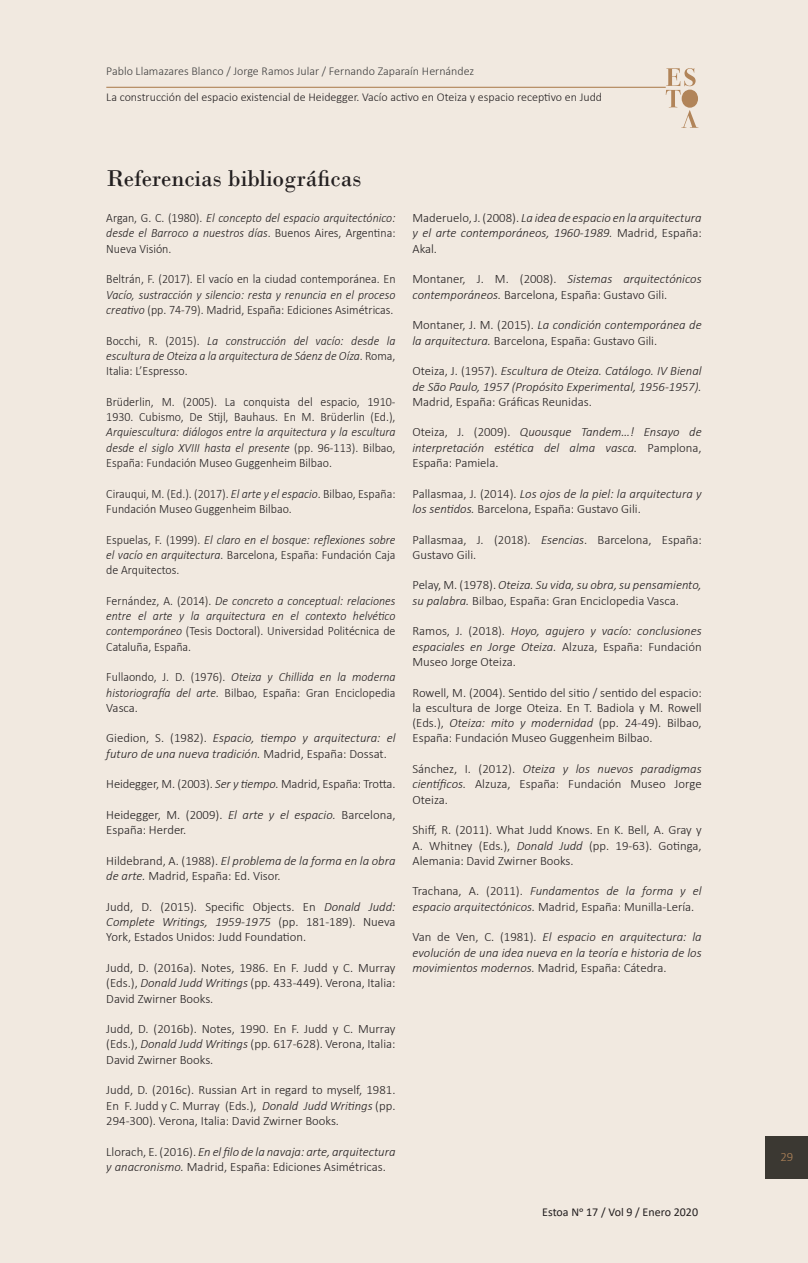
<style>
.page{position:relative;width:808px;height:1263px;background:#f1e9e0}
.page>*{position:absolute;margin:0;border:0;box-sizing:border-box;transform-origin:0 0}
.subtitulo{font:24px "Bodoni";color:#231f20}
.parrafo{font:300 12.75px/15.3px "Calibri";color:#231f20}
.parrafo-2{font:300 12.75px/15.3px "Calibri";color:#231f20;text-align:justify;scale:.94 1}
.parrafo-3{font:italic 300 12.75px/15.3px "Calibri";color:#231f20;text-align:justify}
.parrafo-4{font:italic 300 12.75px/15.3px "Calibri";color:#231f20;text-align:justify;scale:.94 1}
.t1{font:300 12.75px "Calibri";color:#bb9165}
.t2{font:300 12px "Calibri";color:#231f20}
.parrafo-5{font:300 12px "Calibri";color:#3e3e3e}
.t3{font:12px "Calibri";color:#231f20}
.s1{font-style:normal}
.s2{font-style:italic}
</style>
<div class="page">
<p class="parrafo-5" style="left:106px;top:63px;width:369px">Pablo Llamazares Blanco / Jorge Ramos Jular / Fernando Zaparaín Hernández</p>
<p class="t2" style="left:106px;top:90px;width:497px">La construcción del espacio existencial de Heidegger. Vacío activo en Oteiza y espacio receptivo en Judd</p>
<p class="subtitulo" style="left:106px;top:164px;width:257px">Referencias bibliográficas</p>
<p class="parrafo-4" style="left:106px;top:210px;width:309px"><span class="s1">Argan, G. C. (1980).</span> El concepto del espacio arquitectónico: desde el Barroco a nuestros días<span class="s1">. Buenos Aires, Argentina:<br>Nueva Visión.</span></p>
<p class="parrafo-2" style="left:106px;top:271px;width:309px">Beltrán, F. (2017). El vacío en la ciudad contemporánea. En <span class="s2">Vacío, sustracción y silencio: resta y renuncia en el proceso creativo</span> (pp. 74-79). Madrid, España: Ediciones Asimétricas.</p>
<p class="parrafo-4" style="left:106px;top:333px;width:309px"><span class="s1">Bocchi, R. (2015).</span> La construcción del vacío: desde la escultura de Oteiza a la arquitectura de Sáenz de Oíza<span class="s1">. Roma, Italia: L’Espresso.</span></p>
<p class="parrafo-2" style="left:106px;top:394px;width:309px">Brüderlin, M. (2005). La conquista del espacio, 1910- 1930. Cubismo, De Stijl, Bauhaus. En M. Brüderlin (Ed.), <span class="s2">Arquiescultura: diálogos entre la arquitectura y la escultura desde el siglo XVIII hasta el presente</span> (pp. 96-113). Bilbao, España: Fundación Museo Guggenheim Bilbao.</p>
<p class="parrafo-2" style="left:106px;top:486px;width:309px">Cirauqui, M. (Ed.). (2017). <span class="s2">El arte y el espacio</span>. Bilbao, España:<br>Fundación Museo Guggenheim Bilbao.</p>
<p class="parrafo-2" style="left:106px;top:531px;width:309px">Espuelas, F. (1999). <span class="s2">El claro en el bosque: reflexiones sobre el vacío en arquitectura.</span> Barcelona, España: Fundación Caja de Arquitectos.</p>
<p class="parrafo-4" style="left:106px;top:593px;width:309px"><span class="s1">Fernández, A. (2014).</span> De concreto a conceptual: relaciones entre el arte y la arquitectura en el contexto helvético contemporáneo <span class="s1">(Tesis Doctoral). Universidad Politécnica de Cataluña, España.</span></p>
<p class="parrafo-2" style="left:106px;top:669px;width:309px">Fullaondo, J. D. (1976). <span class="s2">Oteiza y Chillida en la moderna historiografía del arte</span>. Bilbao, España: Gran Enciclopedia Vasca.</p>
<p class="parrafo-3" style="left:106px;top:730px;width:291px"><span class="s1">Giedion, S. (1982).</span> Espacio, tiempo y arquitectura: el futuro de una nueva tradición. <span class="s1">Madrid, España: Dossat.</span></p>
<p class="parrafo" style="left:106px;top:776px;width:291px">Heidegger, M. (2003). <span class="s2">Ser y tiempo.</span> Madrid, España: Trotta.</p>
<p class="parrafo" style="left:106px;top:807px;width:291px">Heidegger, M. (2009). <span class="s2">El arte y el espacio.</span> Barcelona,<br>España: Herder.</p>
<p class="parrafo" style="left:106px;top:853px;width:291px">Hildebrand, A. (1988). <span class="s2">El problema de la forma en la obra de arte.</span> Madrid, España: Ed. Visor.</p>
<p class="parrafo" style="left:106px;top:899px;width:291px;text-align:justify">Judd, D. (2015). Specific Objects. En <span class="s2">Donald Judd:<br>Complete Writings, 1959-1975</span> (pp. 181-189). Nueva York, Estados Unidos: Judd Foundation.</p>
<p class="parrafo" style="left:106px;top:960px;width:291px;text-align:justify">Judd, D. (2016a). Notes, 1986. En F. Judd y C. Murray (Eds.), <span class="s2">Donald Judd Writings</span> (pp. 433-449). Verona, Italia:<br>David Zwirner Books.</p>
<p class="parrafo" style="left:106px;top:1021px;width:291px;text-align:justify">Judd, D. (2016b). Notes, 1990. En F. Judd y C. Murray (Eds.), <span class="s2">Donald Judd Writings</span> (pp. 617-628). Verona, Italia:<br>David Zwirner Books.</p>
<p class="parrafo" style="left:106px;top:1082px;width:291px;text-align:justify">Judd, D. (2016c). Russian Art in regard to myself, 1981.<br>En F. Judd y C. Murray (Eds.), <span class="s2">Donald Judd Writings</span> (pp.<br>294-300). Verona, Italia: David Zwirner Books.</p>
<p class="parrafo" style="left:106px;top:1143px;width:291px">Llorach, E. (2016). <span class="s2">En el filo de la navaja: arte, arquitectura y anacronismo.</span> Madrid, España: Ediciones Asimétricas.</p>
<p class="parrafo-3" style="left:412px;top:210px;width:291px"><span class="s1">Maderuelo, J. (2008).</span> La idea de espacio en la arquitectura y el arte contemporáneos, 1960-1989. <span class="s1">Madrid, España:<br>Akal.</span></p>
<p class="parrafo" style="left:412px;top:271px;width:291px">Montaner, J. M. (2008). <span class="s2">Sistemas arquitectónicos contemporáneos.</span> Barcelona, España: Gustavo Gili.</p>
<p class="parrafo" style="left:412px;top:317px;width:291px">Montaner, J. M. (2015). <span class="s2">La condición contemporánea de la arquitectura.</span> Barcelona, España: Gustavo Gili.</p>
<p class="parrafo-3" style="left:412px;top:363px;width:291px"><span class="s1">Oteiza, J. (1957).</span> Escultura de Oteiza. Catálogo. IV Bienal de São Paulo, 1957 (Propósito Experimental, 1956-1957).<br><span class="s1">Madrid, España: Gráficas Reunidas.</span></p>
<p class="parrafo-3" style="left:412px;top:424px;width:291px"><span class="s1">Oteiza, J. (2009).</span> Quousque Tandem…! Ensayo de interpretación estética del alma vasca. <span class="s1">Pamplona, España: Pamiela.</span></p>
<p class="parrafo" style="left:412px;top:486px;width:291px">Pallasmaa, J. (2014). <span class="s2">Los ojos de la piel: la arquitectura y los sentidos.</span> Barcelona, España: Gustavo Gili.</p>
<p class="parrafo" style="left:412px;top:531px;width:291px">Pallasmaa, J. (2018). <span class="s2">Esencias</span>. Barcelona, España:<br>Gustavo Gili.</p>
<p class="parrafo" style="left:412px;top:577px;width:291px">Pelay, M. (1978). <span class="s2">Oteiza. Su vida, su obra, su pensamiento, su palabra.</span> Bilbao, España: Gran Enciclopedia Vasca.</p>
<p class="parrafo" style="left:412px;top:623px;width:291px;text-align:justify">Ramos, J. (2018). <span class="s2">Hoyo, agujero y vacío: conclusiones espaciales en Jorge Oteiza.</span> Alzuza, España: Fundación Museo Jorge Oteiza.</p>
<p class="parrafo" style="left:412px;top:684px;width:291px;text-align:justify">Rowell, M. (2004). Sentido del sitio / sentido del espacio: la escultura de Jorge Oteiza. En T. Badiola y M. Rowell (Eds.), <span class="s2">Oteiza: mito y modernidad</span> (pp. 24-49). Bilbao, España: Fundación Museo Guggenheim Bilbao.</p>
<p class="parrafo" style="left:412px;top:761px;width:291px;text-align:justify">Sánchez, I. (2012). <span class="s2">Oteiza y los nuevos paradigmas científicos.</span> Alzuza, España: Fundación Museo Jorge Oteiza.</p>
<p class="parrafo" style="left:412px;top:822px;width:291px;text-align:justify">Shiff, R. (2011). What Judd Knows. En K. Bell, A. Gray y A. Whitney (Eds.), <span class="s2">Donald Judd</span> (pp. 19-63). Gotinga, Alemania: David Zwirner Books.</p>
<p class="parrafo" style="left:412px;top:883px;width:291px">Trachana, A. (2011). <span class="s2">Fundamentos de la forma y el espacio arquitectónicos.</span> Madrid, España: Munilla-Lería.</p>
<p class="parrafo-3" style="left:412px;top:929px;width:291px"><span class="s1">Van de Ven, C. (1981).</span> El espacio en arquitectura: la evolución de una idea nueva en la teoría e historia de los movimientos modernos. <span class="s1">Madrid, España: Cátedra.</span></p>
<p class="t3" style="left:542px;top:1203px;width:157px">Estoa No 17 / Vol 9 / Enero 2020</p>
<p class="t1" style="left:780px;top:1148px;width:14px">29</p>
</div>
